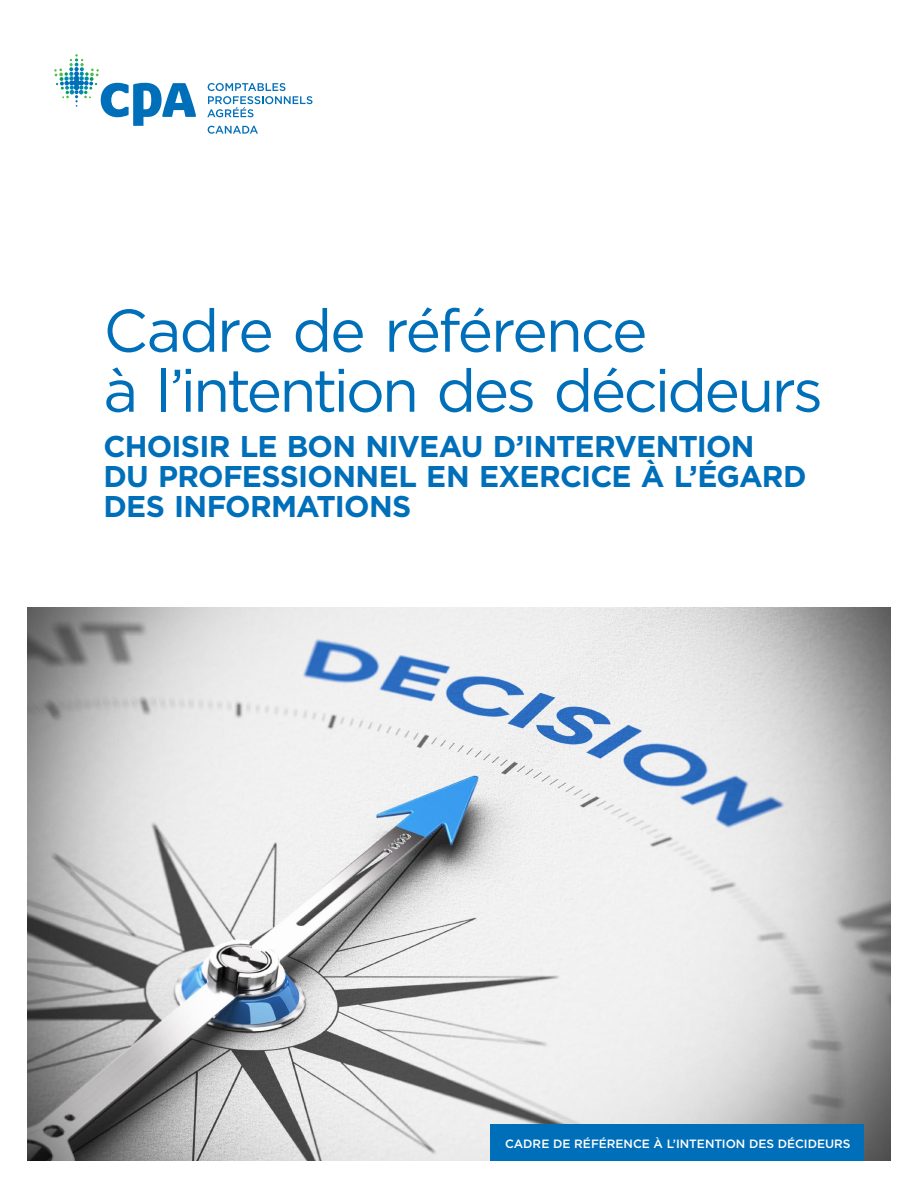
<style>
.page{position:relative;width:918px;height:1188px;background:#fff}
.page>*{position:absolute;margin:0;border:0;box-sizing:border-box;transform-origin:0 0}
.cover01_title{font:60px/60px "Gotham";letter-spacing:-.045em;color:#006fba}
.cover01_subTitle{font:700 30px/30px "Gotham";letter-spacing:-.025em;color:#006fba}
.cover01_tabInfo{font:500 12px "Gotham";color:#fff}
</style>
<div class="page">
<svg style="left:54px;top:54px;width:142px;height:72px"></svg>
<svg style="left:207px;top:83px;width:105px;height:34px"></svg>
<svg style="left:208px;top:126px;width:50px;height:8px"></svg>
<img style="left:27px;top:608px;width:864px;height:553px">
<div style="left:490px;top:1125px;width:374px;height:36px;background:#006fba"></div>
<h1 class="cover01_title" style="left:104px;top:299px;width:721px">Cadre de référence<br>à l’intention des décideurs</h1>
<p class="cover01_subTitle" style="left:104px;top:431px;width:704px">CHOISIR LE BON NIVEAU D’INTERVENTION<br>DU PROFESSIONNEL EN EXERCICE À L’ÉGARD<br>DES INFORMATIONS</p>
<p class="cover01_tabInfo" style="left:505px;top:1136px;width:347px">CADRE DE RÉFÉRENCE À L’INTENTION DES DÉCIDEURS</p>
</div>
